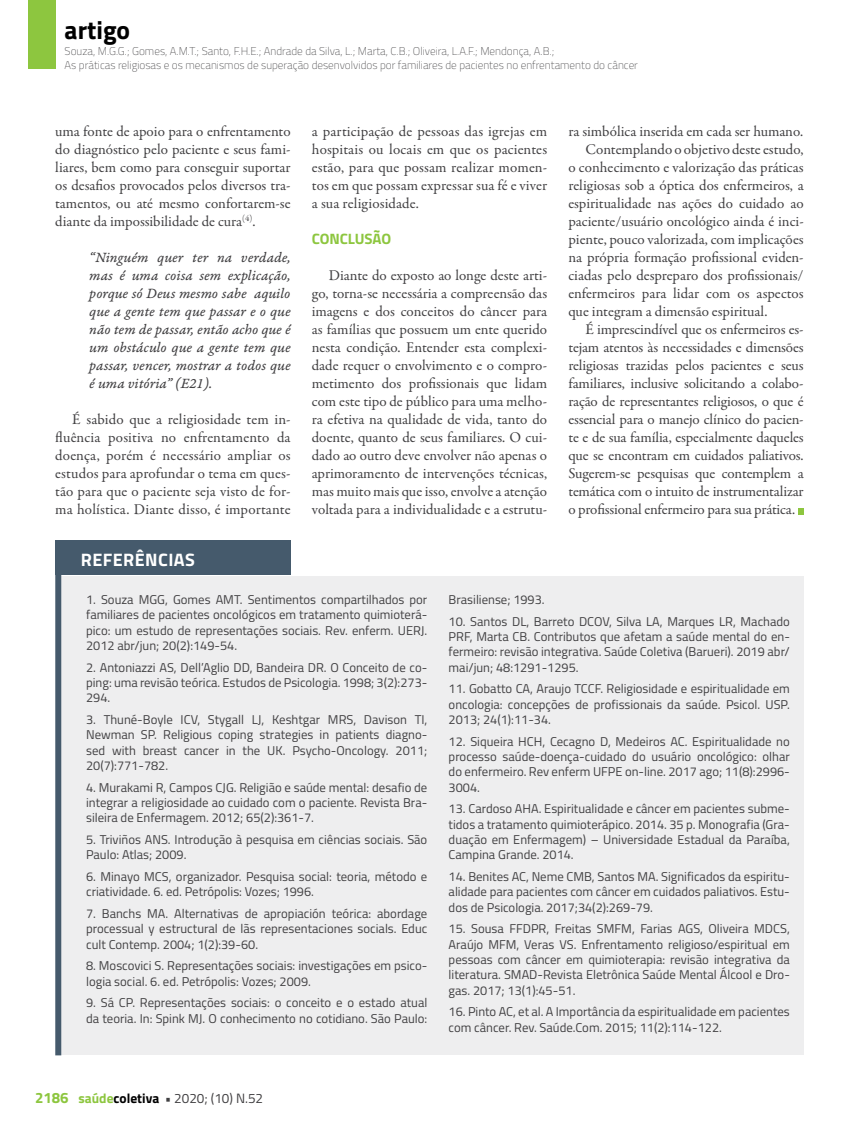
<style>
.page{position:relative;width:859px;height:1132px;background:#fff}
.page>*{position:absolute;margin:0;border:0;box-sizing:border-box;transform-origin:0 0}
.t1{font:700 25.5px "Titillium";color:#000}
.t2{font:700 18px "Titillium";letter-spacing:.025em;color:#fff}
.t3{font:15px/18px "Garamond Premr Pro";letter-spacing:-.005em;color:#414042;text-align:justify}
.t4{font:15px/18px "Garamond Premr Pro It Capt";color:#414042;text-align:justify}
.t5{font:700 15px "Titillium";letter-spacing:-.01em;color:#8dc63f}
.t6{font:13.5px "Titillium";color:#414042}
.t7{font:12.75px/15.3px "Titillium";color:#414042;text-align:justify}
.t8{font:100 11.25px/13.5px "Titillium";color:#414042}
.s1{font-weight:700;font-size:15px;color:#8dc63f}
.s2{font-weight:700;color:#8dc63f}
.s3{font-weight:700;color:#000}
.s4{font-weight:700}
</style>
<div class="page">
<div style="left:28px;top:0;width:27px;height:69px;background:#8dc63f"></div>
<svg style="left:798px;top:508px;width:6px;height:6px"></svg>
<div style="left:61px;top:576px;width:743px;height:478px;background:#eeeeef"></div>
<div style="left:55px;top:540px;width:236px;height:35px;background:#455a6c"></div>
<div style="left:55px;top:556px;width:6px;height:498px;background:#455a6c"></div>
<h1 class="t1" style="left:65px;top:11px;width:67px">artigo</h1>
<p class="t8" style="left:65px;top:44px;width:575px">Souza, M.G.G.; Gomes, A.M.T.; Santo, F.H.E.; Andrade da Silva, L.; Marta, C.B.; Oliveira, L.A.F.; Mendonça, A.B.;<br>As práticas religiosas e os mecanismos de superação desenvolvidos por familiares de pacientes no enfrentamento do câncer</p>
<p class="t3" style="left:55px;top:122px;width:237px">uma fonte de apoio para o enfrentamento do diagnóstico pelo paciente e seus fami&shy;liares, bem como para conseguir suportar os desafios provocados pelos diversos tra&shy;tamentos, ou até mesmo confortarem-se diante da impossibilidade de cura<sup>(4)</sup>.</p>
<p class="t4" style="left:89px;top:249px;width:203px">“Ninguém quer ter na verdade, mas é uma coisa sem explicação, porque só Deus mesmo sabe aquilo que a gente tem que passar e o que não tem de passar, então acho que é um obstáculo que a gente tem que passar, vencer, mostrar a todos que é uma vitória” (E21).</p>
<p class="t3" style="left:55px;top:410px;width:237px;text-indent:17px">É sabido que a religiosidade tem in&shy;fluência positiva no enfrentamento da doença, porém é necessário ampliar os estudos para aprofundar o tema em ques&shy;tão para que o paciente seja visto de for&shy;ma holística. Diante disso, é importante</p>
<p class="t3" style="left:312px;top:122px;width:237px">a participação de pessoas das igrejas em hospitais ou locais em que os pacientes estão, para que possam realizar momen&shy;tos em que possam expressar sua fé e viver a sua religiosidade.</p>
<p class="t5" style="left:312px;top:227px;width:81px">CONCLUSÃO</p>
<p class="t3" style="left:312px;top:266px;width:237px;text-indent:17px">Diante do exposto ao longe deste arti&shy;go, torna-se necessária a compreensão das imagens e dos conceitos do câncer para as famílias que possuem um ente querido nesta condição. Entender esta complexi&shy;dade requer o envolvimento e o compro&shy;metimento dos profissionais que lidam com este tipo de público para uma melho&shy;ra efetiva na qualidade de vida, tanto do doente, quanto de seus familiares. O cui&shy;dado ao outro deve envolver não apenas o aprimoramento de intervenções técnicas, mas muito mais que isso, envolve a atenção voltada para a individualidade e a estrutu-</p>
<p class="t3" style="left:568px;top:122px;width:236px">ra simbólica inserida em cada ser humano.</p>
<p class="t3" style="left:585px;top:140px;width:220px">Contemplando o objetivo deste estudo,</p>
<p class="t3" style="left:568px;top:158px;width:237px">o conhecimento e valorização das práticas</p>
<p class="t3" style="left:568px;top:176px;width:237px">religiosas sob a óptica dos enfermeiros, a</p>
<p class="t3" style="left:568px;top:194px;width:237px">espiritualidade nas ações do cuidado ao</p>
<p class="t3" style="left:568px;top:212px;width:237px">paciente/usuário oncológico ainda é inci-</p>
<p class="t3" style="left:568px;top:230px;width:237px">piente, pouco valorizada, com implicações</p>
<p class="t3" style="left:568px;top:248px;width:237px">na própria formação profissional eviden-</p>
<p class="t3" style="left:568px;top:266px;width:237px">ciadas pelo despreparo dos profissionais/</p>
<p class="t3" style="left:568px;top:284px;width:237px">enfermeiros para lidar com os aspectos</p>
<p class="t3" style="left:568px;top:302px;width:201px">que integram a dimensão espiritual.</p>
<p class="t3" style="left:585px;top:320px;width:220px">É imprescindível que os enfermeiros es-</p>
<p class="t3" style="left:568px;top:338px;width:237px">tejam atentos às necessidades e dimensões</p>
<p class="t3" style="left:568px;top:356px;width:237px">religiosas trazidas pelos pacientes e seus</p>
<p class="t3" style="left:568px;top:374px;width:237px">familiares, inclusive solicitando a colabo-</p>
<p class="t3" style="left:568px;top:392px;width:237px">ração de representantes religiosos, o que é</p>
<p class="t3" style="left:568px;top:410px;width:237px">essencial para o manejo clínico do pacien-</p>
<p class="t3" style="left:568px;top:428px;width:237px">te e de sua família, especialmente daqueles</p>
<p class="t3" style="left:568px;top:446px;width:237px">que se encontram em cuidados paliativos.</p>
<p class="t3" style="left:568px;top:464px;width:237px">Sugerem-se pesquisas que contemplem a</p>
<p class="t3" style="left:568px;top:482px;width:237px">temática com o intuito de instrumentalizar</p>
<p class="t3" style="left:568px;top:500px;width:228px">o profissional enfermeiro para sua prática.</p>
<h2 class="t2" style="left:81px;top:545px;width:116px">REFERÊNCIAS</h2>
<p class="t7" style="left:86px;top:591px;width:343px">1. Souza MGG, Gomes AMT. Sentimentos compartilhados por familiares de pacientes oncológicos em tratamento quimioterá&shy;pico: um estudo de representações sociais. Rev. enferm. UERJ.<br>2012 abr/jun; 20(2):149-54.</p>
<p class="t7" style="left:86px;top:658px;width:343px">2. Antoniazzi AS, Dell’Aglio DD, Bandeira DR. O Conceito de co&shy;ping: uma revisão teórica. Estudos de Psicologia. 1998; 3(2):273- 294.</p>
<p class="t7" style="left:86px;top:711px;width:343px">3. Thuné-Boyle ICV, Stygall LJ, Keshtgar MRS, Davison TI, Newman SP. Religious coping strategies in patients diagno&shy;sed with breast cancer in the UK. Psycho-Oncology. 2011; 20(7):771-782.</p>
<p class="t7" style="left:86px;top:778px;width:343px">4. Murakami R, Campos CJG. Religião e saúde mental: desafio de integrar a religiosidade ao cuidado com o paciente. Revista Bra&shy;sileira de Enfermagem. 2012; 65(2):361-7.</p>
<p class="t7" style="left:86px;top:831px;width:343px">5. Triviños ANS. Introdução à pesquisa em ciências sociais. São<br>Paulo: Atlas; 2009.</p>
<p class="t7" style="left:86px;top:868px;width:343px">6. Minayo MCS, organizador. Pesquisa social: teoria, método e criatividade. 6. ed. Petrópolis: Vozes; 1996.</p>
<p class="t7" style="left:86px;top:904px;width:343px">7. Banchs MA. Alternativas de apropiación teórica: abordage processual y estructural de lãs representaciones socials. Educ cult Contemp. 2004; 1(2):39-60.</p>
<p class="t7" style="left:86px;top:957px;width:343px">8. Moscovici S. Representações sociais: investigações em psico&shy;logia social. 6. ed. Petrópolis: Vozes; 2009.</p>
<p class="t7" style="left:86px;top:994px;width:343px">9. Sá CP. Representações sociais: o conceito e o estado atual da teoria. In: Spink MJ. O conhecimento no cotidiano. São Paulo:</p>
<p class="t7" style="left:449px;top:591px;width:98px">Brasiliense; 1993.</p>
<p class="t7" style="left:449px;top:612px;width:343px">10. Santos DL, Barreto DCOV, Silva LA, Marques LR, Machado PRF, Marta CB. Contributos que afetam a saúde mental do en&shy;fermeiro: revisão integrativa. Saúde Coletiva (Barueri). 2019 abr/ mai/jun; 48:1291-1295.</p>
<p class="t7" style="left:449px;top:680px;width:343px">11. Gobatto CA, Araujo TCCF. Religiosidade e espiritualidade em oncologia: concepções de profissionais da saúde. Psicol. USP.<br>2013; 24(1):11-34.</p>
<p class="t7" style="left:449px;top:732px;width:343px">12. Siqueira HCH, Cecagno D, Medeiros AC. Espiritualidade no processo saúde-doença-cuidado do usuário oncológico: olhar do enfermeiro. Rev enferm UFPE on-line. 2017 ago; 11(8):2996- 3004.</p>
<p class="t7" style="left:449px;top:800px;width:343px">13. Cardoso AHA. Espiritualidade e câncer em pacientes subme&shy;tidos a tratamento quimioterápico. 2014. 35 p. Monografia (Gra&shy;duação em Enfermagem) – Universidade Estadual da Paraíba, Campina Grande. 2014.</p>
<p class="t7" style="left:449px;top:867px;width:343px">14. Benites AC, Neme CMB, Santos MA. Significados da espiritu&shy;alidade para pacientes com câncer em cuidados paliativos. Estu&shy;dos de Psicologia. 2017;34(2):269-79.</p>
<p class="t7" style="left:449px;top:920px;width:343px">15. Sousa FFDPR, Freitas SMFM, Farias AGS, Oliveira MDCS, Araújo MFM, Veras VS. Enfrentamento religioso/espiritual em pessoas com câncer em quimioterapia: revisão integrativa da literatura. SMAD-Revista Eletrônica Saúde Mental Álcool e Dro&shy;gas. 2017; 13(1):45-51.</p>
<p class="t7" style="left:449px;top:1003px;width:343px">16. Pinto AC, et al. A Importância da espiritualidade em pacientes com câncer. Rev. Saúde.Com. 2015; 11(2):114-122.</p>
<p class="t6" style="left:35px;top:1087px;width:230px"><span class="s1">2186</span> <span class="s2">saúde</span><span class="s3">coletiva</span> <span class="s4">•</span> 2020; (10) N.52</p>
</div>
